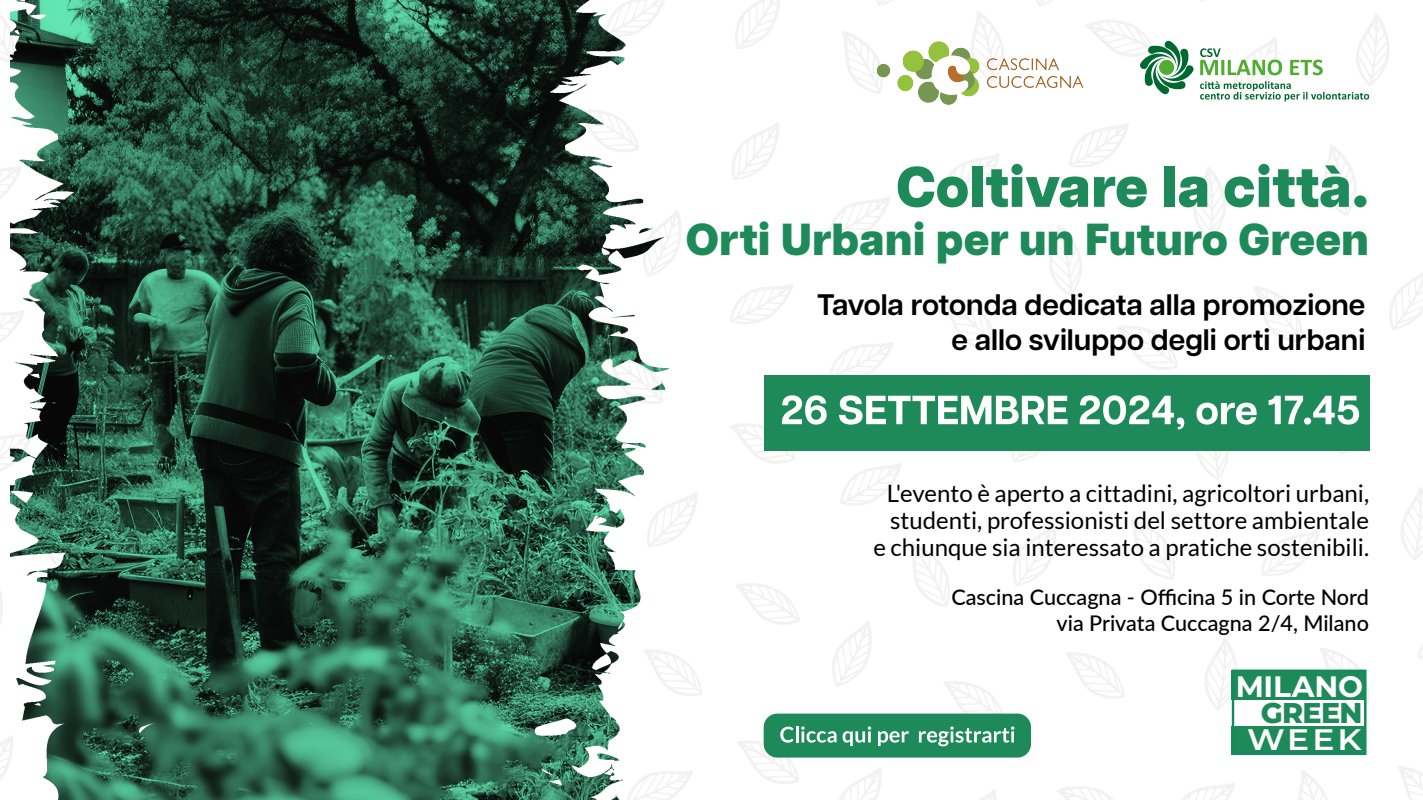
<style>
.page{position:relative;width:1423px;height:800px;background:#fff}
.page>*{position:absolute;margin:0;border:0;box-sizing:border-box;transform-origin:0 0}
.t1{font:800 57.2px "Articulat CF";color:#1e8a59}
.t2{font:800 44.8px "Articulat CF";color:#1e8a59}
.t3{font:600 29.64px "Montserrat";color:#fff;scale:1.11 1}
.t4{font:600 29.6px/34.4px "Articulat CF";color:#000;text-align:right}
.t5{font:700 29.56px "Montserrat";color:#fff}
.t6{font:800 28.52px "Montserrat";letter-spacing:-.025em;color:#1e8a59}
.t7{font:24px/27.2px "Lato";color:#000;text-align:right}
.t8{font:500 21.6px/25.9px "Lato";color:#000;text-align:right}
</style>
<div class="page">
<svg style="left:735px;top:0;width:45px;height:49px"></svg>
<svg style="left:0;top:312px;width:11px;height:31px"></svg>
<svg style="left:730px;top:284px;width:63px;height:40px"></svg>
<svg style="left:0;top:168px;width:11px;height:31px"></svg>
<svg style="left:732px;top:122px;width:47px;height:58px"></svg>
<svg style="left:0;top:435px;width:11px;height:36px"></svg>
<svg style="left:736px;top:583px;width:64px;height:42px"></svg>
<svg style="left:0;top:591px;width:3px;height:33px"></svg>
<svg style="left:0;top:11px;width:11px;height:52px"></svg>
<svg style="left:0;top:736px;width:11px;height:44px"></svg>
<svg style="left:1298px;top:770px;width:30px;height:30px"></svg>
<svg style="left:973px;top:11px;width:27px;height:26px"></svg>
<svg style="left:1117px;top:326px;width:61px;height:44px"></svg>
<svg style="left:1066px;top:652px;width:58px;height:47px"></svg>
<svg style="left:1401px;top:488px;width:21px;height:72px"></svg>
<svg style="left:829px;top:342px;width:64px;height:33px"></svg>
<svg style="left:1193px;top:167px;width:33px;height:72px"></svg>
<svg style="left:1324px;top:145px;width:32px;height:71px"></svg>
<svg style="left:941px;top:153px;width:58px;height:46px"></svg>
<svg style="left:1069px;top:123px;width:60px;height:44px"></svg>
<svg style="left:911px;top:543px;width:39px;height:64px"></svg>
<svg style="left:1049px;top:224px;width:33px;height:72px"></svg>
<svg style="left:829px;top:197px;width:61px;height:42px"></svg>
<svg style="left:1398px;top:766px;width:24px;height:34px"></svg>
<svg style="left:1182px;top:783px;width:53px;height:17px"></svg>
<svg style="left:1262px;top:529px;width:57px;height:47px"></svg>
<svg style="left:832px;top:621px;width:40px;height:66px"></svg>
<svg style="left:842px;top:31px;width:30px;height:61px"></svg>
<svg style="left:979px;top:790px;width:17px;height:10px"></svg>
<svg style="left:1013px;top:524px;width:43px;height:62px"></svg>
<svg style="left:1130px;top:520px;width:45px;height:59px"></svg>
<svg style="left:1057px;top:786px;width:56px;height:14px"></svg>
<svg style="left:942px;top:299px;width:54px;height:50px"></svg>
<svg style="left:1253px;top:286px;width:49px;height:56px"></svg>
<svg style="left:1418px;top:646px;width:4px;height:13px"></svg>
<svg style="left:1389px;top:273px;width:33px;height:57px"></svg>
<svg style="left:877px;top:0;width:17px;height:5px"></svg>
<svg style="left:1036px;top:0;width:17px;height:6px"></svg>
<svg style="left:1085px;top:20px;width:108px;height:74px"></svg>
<svg style="left:1200px;top:13px;width:189px;height:88px"></svg>
<svg style="left:1205px;top:638px;width:164px;height:117px"></svg>
<img style="left:11px;top:0;width:691px;height:800px">
<div style="left:764px;top:375px;width:605px;height:76px;background:#1e8a59"></div>
<svg style="left:730px;top:395px;width:96px;height:68px"></svg>
<svg style="left:839px;top:395px;width:228px;height:110px"></svg>
<svg style="left:1079px;top:395px;width:105px;height:34px"></svg>
<svg style="left:1196px;top:403px;width:60px;height:76px"></svg>
<svg style="left:1268px;top:396px;width:35px;height:28px"></svg>
<svg style="left:1303px;top:418px;width:8px;height:7px"></svg>
<svg style="left:1313px;top:386px;width:59px;height:68px"></svg>
<div style="left:763px;top:714px;width:268px;height:44px;background:#1e8a59;border-radius:14px"></div>
<svg style="left:737px;top:726px;width:171px;height:74px"></svg>
<svg style="left:919px;top:681px;width:95px;height:65px"></svg>
<img style="left:872px;top:37px;width:217px;height:68px">
<h1 class="t1" style="left:895px;top:144px;width:474px">Coltivare la città.</h1>
<h2 class="t2" style="left:685px;top:206px;width:685px">Orti Urbani per un Futuro Green</h2>
<p class="t4" style="left:817px;top:287px;width:550px">Tavola rotonda dedicata alla promozione e allo sviluppo degli orti urbani</p>
<p class="t7" style="left:873px;top:479px;width:497px">L'evento è aperto a cittadini, agricoltori urbani, studenti, professionisti del settore ambientale e chiunque sia interessato a pratiche sostenibili.</p>
<p class="t8" style="left:951px;top:584px;width:419px">Cascina Cuccagna - Officina 5 in Corte Nord via Privata Cuccagna 2/4, Milano</p>
<p class="t5" style="left:1235px;top:665px;width:129px">MILANO</p>
<p class="t6" style="left:1260px;top:694px;width:103px">GREEN</p>
<p class="t3" style="left:1247px;top:719px;width:105px">WEEK</p>
</div>
